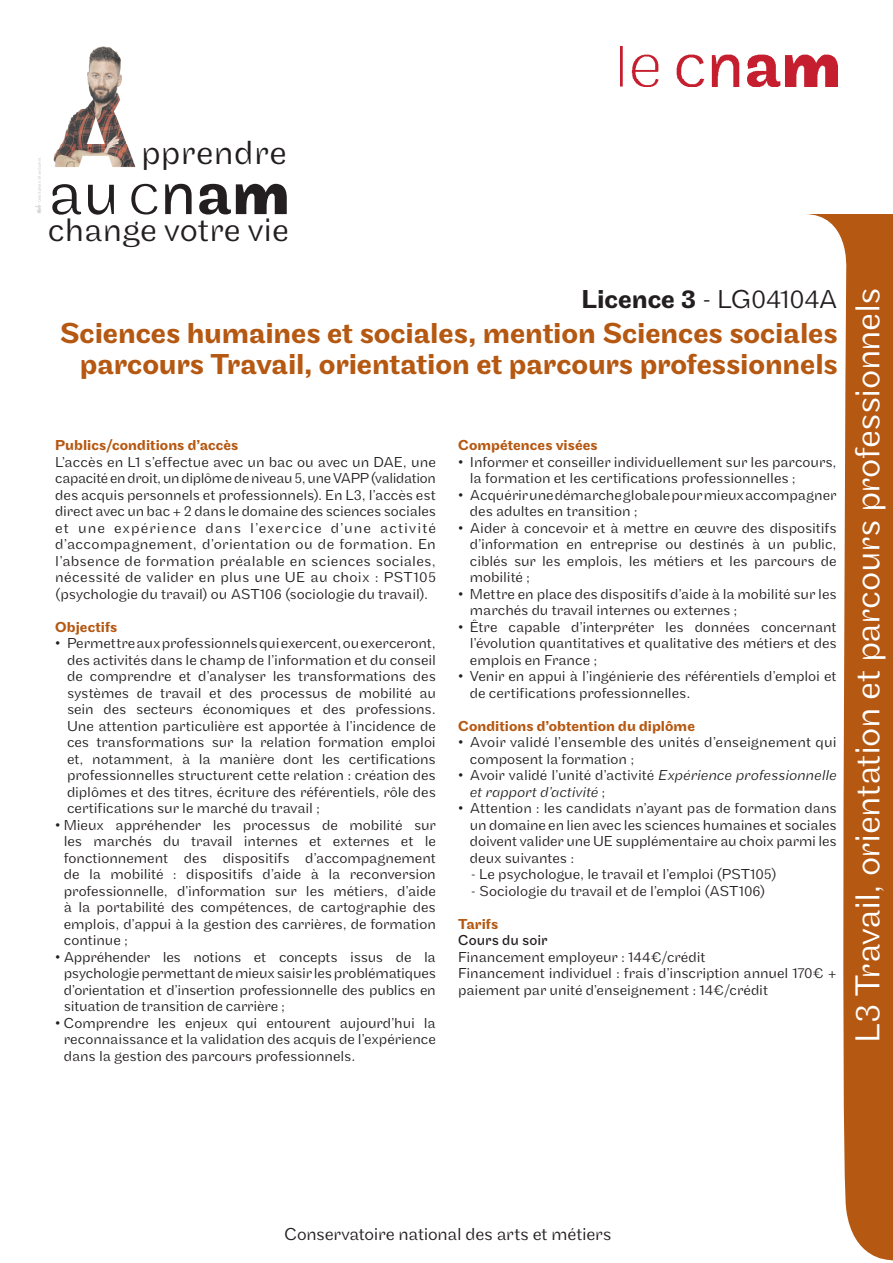
<style>
.page{position:relative;width:893px;height:1263px;background:#fff}
.page>*{position:absolute;margin:0;border:0;box-sizing:border-box;transform-origin:0 0}
.t1{font:300 63.9px "Maple";color:#231f20}
.t2{font:300 36px "Maple";letter-spacing:-.015em;color:#fff}
.t3{font:300 34.95px "Maple";letter-spacing:.015em;color:#231f20}
.t4{font:300 33.9px "Maple";color:#231f20}
.t5{font:500 30px "Maple";letter-spacing:-.005em;color:#b55812}
.t6{font:300 27px "Maple";letter-spacing:-.015em;color:#231f20}
.Texte_courant{font:300 18px "Maple";letter-spacing:-.01em;color:#231f20}
.Texte_courant-2{font:300 15px/16.5px "Maple";letter-spacing:-.005em;color:#231f20;text-align:justify}
.Texte_courant-3{font:500 15px "Maple";letter-spacing:.005em;color:#b55812}
.Texte_courant-4{font:italic 300 15px/16.5px "Maple";color:#231f20}
.t7{font:15px "Maple";letter-spacing:.005em;color:#231f20}
.t8{font:4.05px "Myriad Pro";color:#c7c8ca}
.s1{font-weight:500}
.s2{font-style:normal}
</style>
<div class="page">
<svg style="left:806px;top:214px;width:87px;height:1047px;fill:#b55812"></svg>
<img style="left:621px;top:47px;width:217px;height:40px">
<svg style="left:131px;top:184px;width:27px;height:30px"></svg>
<svg style="left:165px;top:184px;width:27px;height:30px"></svg>
<svg style="left:199px;top:184px;width:88px;height:31px"></svg>
<img style="left:53px;top:46px;width:83px;height:121px">
<svg style="left:35px;top:205px;width:7px;height:8px"></svg>
<p class="t8" style="left:37px;top:204px;width:48px;rotate:-90deg">- Crédit photo : Marc Guéret</p>
<p class="t1" style="left:48px;top:156px;width:73px">au</p>
<p class="t3" style="left:141px;top:132px;width:147px">pprendre</p>
<p class="t4" style="left:48px;top:210px;width:243px">change votre vie</p>
<p class="t6" style="left:582px;top:284px;width:258px"><span class="s1">Licence 3</span> - LG04104A</p>
<p class="t5" style="left:60px;top:316px;width:779px">Sciences humaines et sociales, mention Sciences sociales</p>
<p class="t5" style="left:80px;top:347px;width:759px">parcours Travail, orientation et parcours professionnels</p>
<p class="Texte_courant-3" style="left:55px;top:436px;width:185px">Publics/conditions d’accès</p>
<p class="Texte_courant-2" style="left:55px;top:453px;width:382px">L’accès en L1 s’effectue avec un bac ou avec un DAE, une capacité en droit, un diplôme de niveau 5, une VAPP (validation des acquis personnels et professionnels). En L3, l’accès est direct avec un bac + 2 dans le domaine des sciences sociales et une expérience dans l’exercice d’une activité d’accompagnement, d’orientation ou de formation. En l’absence de formation préalable en sciences sociales, nécessité de valider en plus une UE au choix : PST105 (psychologie du travail) ou AST106 (sociologie du travail).</p>
<p class="Texte_courant-3" style="left:55px;top:618px;width:64px">Objectifs</p>
<p class="Texte_courant-2" style="left:67px;top:635px;width:370px;text-indent:-12px">• Permettre aux professionnels qui exercent, ou exerceront, des activités dans le champ de l’information et du conseil de comprendre et d’analyser les transformations des systèmes de travail et des processus de mobilité au sein des secteurs économiques et des professions.<br>Une attention particulière est apportée à l’incidence de ces transformations sur la relation formation emploi et, notamment, à la manière dont les certifications professionnelles structurent cette relation : création des diplômes et des titres, écriture des référentiels, rôle des certifications sur le marché du travail ;</p>
<p class="Texte_courant-2" style="left:64px;top:816px;width:374px;text-indent:-9px">• Mieux appréhender les processus de mobilité sur les marchés du travail internes et externes et le fonctionnement des dispositifs d’accompagnement de la mobilité : dispositifs d’aide à la reconversion professionnelle, d’information sur les métiers, d’aide à la portabilité des compétences, de cartographie des emplois, d’appui à la gestion des carrières, de formation continue ;</p>
<p class="Texte_courant-2" style="left:64px;top:948px;width:374px;text-indent:-9px">• Appréhender les notions et concepts issus de la psychologie permettant de mieux saisir les problématiques d’orientation et d’insertion professionnelle des publics en situation de transition de carrière ;</p>
<p class="Texte_courant-2" style="left:64px;top:1014px;width:374px;text-indent:-9px">• Comprendre les enjeux qui entourent aujourd’hui la reconnaissance et la validation des acquis de l’expérience dans la gestion des parcours professionnels.</p>
<p class="Texte_courant-3" style="left:458px;top:436px;width:141px">Compétences visées</p>
<p class="Texte_courant-2" style="left:470px;top:453px;width:368px;text-indent:-12px">• Informer et conseiller individuellement sur les parcours, la formation et les certifications professionnelles ;</p>
<p class="Texte_courant-2" style="left:470px;top:486px;width:368px;text-indent:-12px">• Acquérir une démarche globale pour mieux accompagner des adultes en transition ;</p>
<p class="Texte_courant-2" style="left:470px;top:519px;width:368px;text-indent:-12px">• Aider à concevoir et à mettre en œuvre des dispositifs d’information en entreprise ou destinés à un public, ciblés sur les emplois, les métiers et les parcours de mobilité ;</p>
<p class="Texte_courant-2" style="left:470px;top:585px;width:368px;text-indent:-12px">• Mettre en place des dispositifs d’aide à la mobilité sur les marchés du travail internes ou externes ;</p>
<p class="Texte_courant-2" style="left:470px;top:618px;width:368px;text-indent:-12px">• Être capable d’interpréter les données concernant l’évolution quantitatives et qualitative des métiers et des emplois en France ;</p>
<p class="Texte_courant-2" style="left:470px;top:668px;width:368px;text-indent:-12px">• Venir en appui à l’ingénierie des référentiels d’emploi et de certifications professionnelles.</p>
<p class="Texte_courant-3" style="left:458px;top:717px;width:238px">Conditions d’obtention du diplôme</p>
<p class="Texte_courant-2" style="left:470px;top:734px;width:368px;text-indent:-12px">• Avoir validé l’ensemble des unités d’enseignement qui composent la formation ;</p>
<p class="Texte_courant-4" style="left:470px;top:767px;width:368px;text-indent:-12px"><span class="s2">• Avoir validé l’unité d’activité</span> Expérience professionnelle et rapport d’activité <span class="s2">;</span></p>
<p class="Texte_courant-2" style="left:470px;top:800px;width:368px;text-indent:-12px">• Attention : les candidats n’ayant pas de formation dans un domaine en lien avec les sciences humaines et sociales doivent valider une UE supplémentaire au choix parmi les deux suivantes :</p>
<p class="Texte_courant-2" style="left:471px;top:866px;width:307px">- Le psychologue, le travail et l’emploi (PST105)</p>
<p class="Texte_courant-2" style="left:471px;top:882px;width:296px">- Sociologie du travail et de l’emploi (AST106)</p>
<p class="Texte_courant-3" style="left:458px;top:915px;width:42px">Tarifs</p>
<p class="t7" style="left:458px;top:932px;width:91px">Cours du soir</p>
<p class="Texte_courant-2" style="left:458px;top:948px;width:249px">Financement employeur : 144€/crédit</p>
<p class="Texte_courant-2" style="left:458px;top:965px;width:380px">Financement individuel : frais d’inscription annuel 170€ + paiement par unité d’enseignement : 14€/crédit</p>
<p class="t2" style="left:847px;top:1043px;width:756px;rotate:-90deg">L3 Travail, orientation et parcours professionnels</p>
<p class="Texte_courant" style="left:284px;top:1224px;width:329px">Conservatoire national des arts et métiers</p>
</div>
